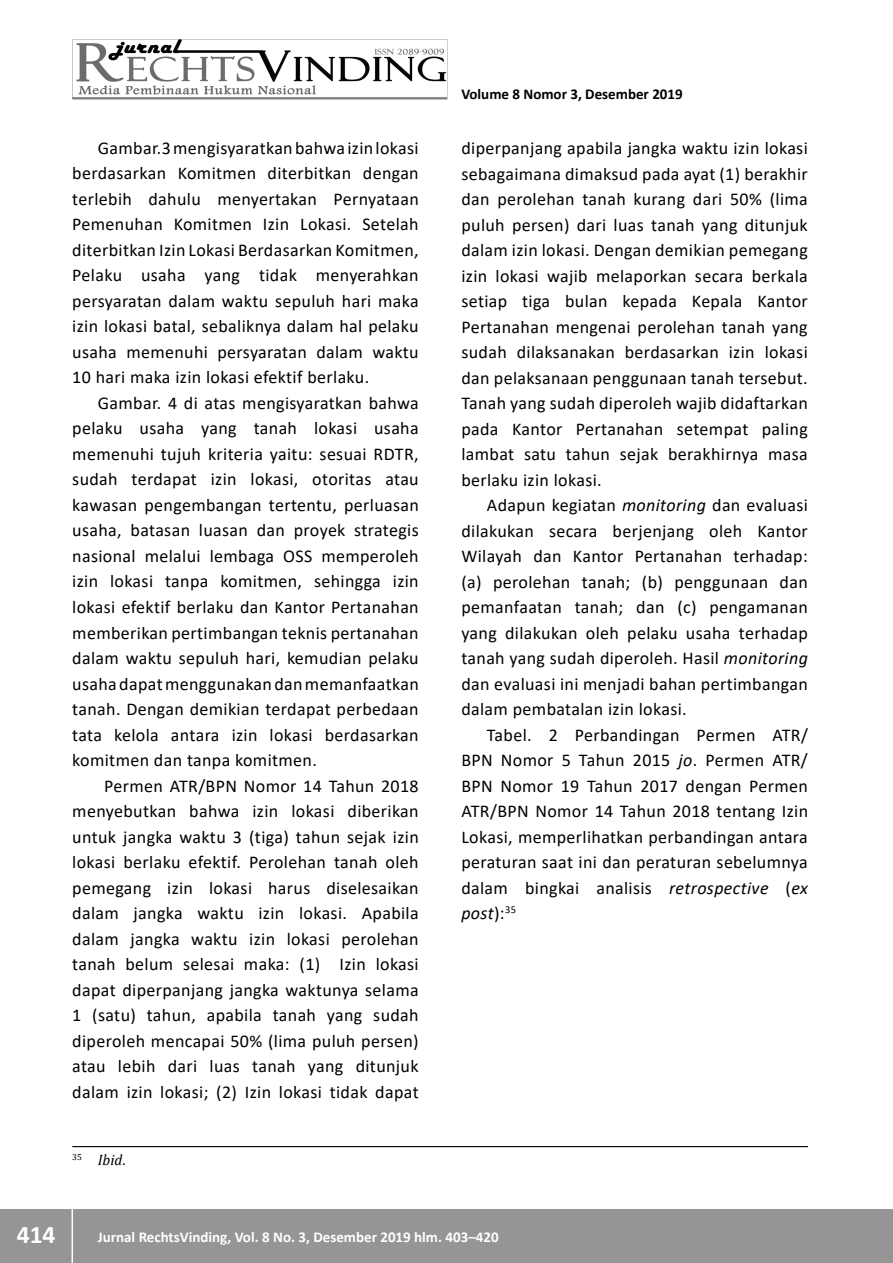
<style>
.page{position:relative;width:893px;height:1263px;background:#fff}
.page>*{position:absolute;margin:0;border:0;box-sizing:border-box;transform-origin:0 0}
.t1{font:700 25.5px "Calibri";color:#fff}
.t2{font:18px/25.5px "Calibri";letter-spacing:.02em;color:#000;text-align:justify}
.t3{font:700 15px "Calibri";color:#fff}
.t4{font:700 15px "Calibri";color:#000}
.t5{font:italic 15px "Cambria";color:#000}
.s1{font-style:normal}
.s2{font-style:italic}
</style>
<div class="page">
<div style="left:0;top:1209px;width:893px;height:54px;background:#959595"></div>
<hr style="left:72px;top:1206px;width:1px;height:57px;background:#fff">
<img style="left:72px;top:39px;width:375px;height:60px">
<hr style="left:72px;top:1146px;width:736px;height:1px;background:#000">
<p class="t2" style="left:72px;top:137px;width:348px;text-indent:26px">Gambar.3 mengisyaratkan bahwa izin lokasi berdasarkan Komitmen diterbitkan dengan terlebih dahulu menyertakan Pernyataan Pemenuhan Komitmen Izin Lokasi. Setelah diterbitkan Izin Lokasi Berdasarkan Komitmen, Pelaku usaha yang tidak menyerahkan persyaratan dalam waktu sepuluh hari maka izin lokasi batal, sebaliknya dalam hal pelaku usaha memenuhi persyaratan dalam waktu 10 hari maka izin lokasi efektif berlaku.</p>
<p class="t2" style="left:72px;top:392px;width:348px;text-indent:26px">Gambar. 4 di atas mengisyaratkan bahwa pelaku usaha yang tanah lokasi usaha memenuhi tujuh kriteria yaitu: sesuai RDTR, sudah terdapat izin lokasi, otoritas atau kawasan pengembangan tertentu, perluasan usaha, batasan luasan dan proyek strategis nasional melalui lembaga OSS memperoleh izin lokasi tanpa komitmen, sehingga izin lokasi efektif berlaku dan Kantor Pertanahan memberikan pertimbangan teknis pertanahan dalam waktu sepuluh hari, kemudian pelaku usaha dapat menggunakan dan memanfaatkan tanah. Dengan demikian terdapat perbedaan tata kelola antara izin lokasi berdasarkan komitmen dan tanpa komitmen.</p>
<p class="t2" style="left:72px;top:774px;width:348px;text-indent:32px">Permen ATR/BPN Nomor 14 Tahun 2018 menyebutkan bahwa izin lokasi diberikan untuk jangka waktu 3 (tiga) tahun sejak izin lokasi berlaku efektif. Perolehan tanah oleh pemegang izin lokasi harus diselesaikan dalam jangka waktu izin lokasi. Apabila dalam jangka waktu izin lokasi perolehan tanah belum selesai maka: (1) Izin lokasi dapat diperpanjang jangka waktunya selama 1 (satu) tahun, apabila tanah yang sudah diperoleh mencapai 50% (lima puluh persen) atau lebih dari luas tanah yang ditunjuk dalam izin lokasi; (2) Izin lokasi tidak dapat</p>
<p class="t5" style="left:72px;top:1151px;width:55px"><sup>35</sup> Ibid<span class="s1">.</span></p>
<p class="t4" style="left:461px;top:88px;width:223px">Volume 8 Nomor 3, Desember 2019</p>
<p class="t2" style="left:461px;top:137px;width:348px">diperpanjang apabila jangka waktu izin lokasi sebagaimana dimaksud pada ayat (1) berakhir dan perolehan tanah kurang dari 50% (lima puluh persen) dari luas tanah yang ditunjuk dalam izin lokasi. Dengan demikian pemegang izin lokasi wajib melaporkan secara berkala setiap tiga bulan kepada Kepala Kantor Pertanahan mengenai perolehan tanah yang sudah dilaksanakan berdasarkan izin lokasi dan pelaksanaan penggunaan tanah tersebut.<br>Tanah yang sudah diperoleh wajib didaftarkan pada Kantor Pertanahan setempat paling lambat satu tahun sejak berakhirnya masa berlaku izin lokasi.</p>
<p class="t2" style="left:461px;top:494px;width:348px;text-indent:26px">Adapun kegiatan <span class="s2">monitoring</span> dan evaluasi dilakukan secara berjenjang oleh Kantor Wilayah dan Kantor Pertanahan terhadap: (a) perolehan tanah; (b) penggunaan dan pemanfaatan tanah; dan (c) pengamanan yang dilakukan oleh pelaku usaha terhadap tanah yang sudah diperoleh. Hasil <span class="s2">monitoring </span>dan evaluasi ini menjadi bahan pertimbangan dalam pembatalan izin lokasi.</p>
<p class="t2" style="left:461px;top:723px;width:348px;text-indent:26px">Tabel. 2 Perbandingan Permen ATR/ BPN Nomor 5 Tahun 2015 <span class="s2">jo</span>. Permen ATR/ BPN Nomor 19 Tahun 2017 dengan Permen ATR/BPN Nomor 14 Tahun 2018 tentang Izin Lokasi, memperlihatkan perbandingan antara peraturan saat ini dan peraturan sebelumnya dalam bingkai analisis <span class="s2">retrospective</span> (<span class="s2">ex post</span>):<sup>35</sup></p>
<h1 class="t1" style="left:17px;top:1224px;width:40px">414</h1>
<p class="t3" style="left:98px;top:1231px;width:402px">Jurnal RechtsVinding, Vol. 8 No. 3, Desember 2019 hlm. 403–420</p>
</div>
